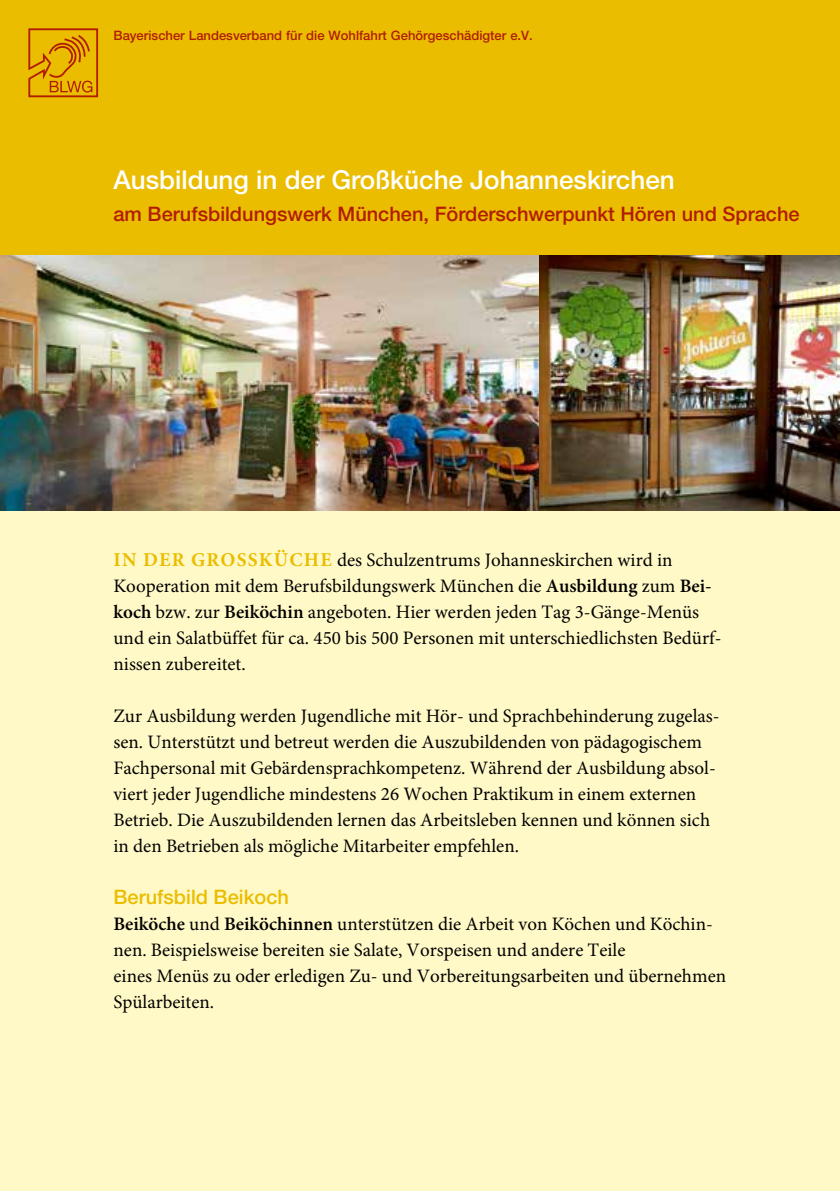
<style>
.page{position:relative;width:840px;height:1191px;background:#fff}
.page>*{position:absolute;margin:0;border:0;box-sizing:border-box;transform-origin:0 0}
.t1{font:500 26px "Helvetica Neue LT Std";color:#fff}
.t2{font:500 20px "Helvetica Neue LT Std";color:#b01d05}
.t3{font:500 20px "Helvetica Neue LT Std";color:#ebbd00}
.t4{font:19px/26px "Minion Pro";color:#000}
.t5{font:500 13px "Helvetica Neue LT Std";color:#b01d05}
.s1{font-weight:700;font-size:19.6px;color:#ebbd00}
.s2{font-weight:600}
</style>
<div class="page">
<div style="left:0;top:510px;width:839px;height:681px;background:#fff9c7"></div>
<div style="left:0;top:0;width:839px;height:255px;background:#ebbd00"></div>
<svg style="left:28px;top:28px;width:71px;height:70px"></svg>
<img style="left:0;top:255px;width:539px;height:255px">
<img style="left:539px;top:255px;width:300px;height:255px">
<p class="t5" style="left:113px;top:28px;width:420px">Bayerischer Landesverband für die Wohlfahrt Gehörgeschädigter e.V.</p>
<h1 class="t1" style="left:113px;top:164px;width:562px">Ausbildung in der Großküche Johanneskirchen</h1>
<p class="t2" style="left:113px;top:202px;width:687px">am Berufsbildungswerk München, Förderschwerpunkt Hören und Sprache</p>
<p class="t4" style="left:113px;top:547px;width:609px"><span class="s1">IN DER GROSSKÜCHE</span> des Schulzentrums Johanneskirchen wird in Kooperation mit dem Berufsbildungswerk München die <span class="s2">Ausbildung</span> zum <span class="s2">Bei&shy;koch</span> bzw. zur <span class="s2">Beiköchin</span> angeboten. Hier werden jeden Tag 3-Gänge-Menüs und ein Salatbüffet für ca. 450 bis 500 Personen mit unterschiedlichsten Bedürf&shy;nissen zubereitet.</p>
<p class="t4" style="left:113px;top:703px;width:607px">Zur Ausbildung werden Jugendliche mit Hör- und Sprachbehinderung zugelas&shy;sen. Unterstützt und betreut werden die Auszubildenden von pädagogischem Fachpersonal mit Gebärdensprachkompetenz. Während der Ausbildung absol&shy;viert jeder Jugendliche mindestens 26 Wochen Praktikum in einem externen Betrieb. Die Auszubildenden lernen das Arbeitsleben kennen und können sich in den Betrieben als mögliche Mitarbeiter empfehlen.</p>
<p class="t3" style="left:113px;top:885px;width:177px">Berufsbild Beikoch</p>
<p class="t4" style="left:113px;top:911px;width:614px"><span class="s2">Beiköche</span> und <span class="s2">Beiköchinnen</span> unterstützen die Arbeit von Köchen und Köchin&shy;nen. Beispielsweise bereiten sie Salate, Vorspeisen und andere Teile<br>eines Menüs zu oder erledigen Zu- und Vorbereitungsarbeiten und übernehmen Spülarbeiten.</p>
</div>
